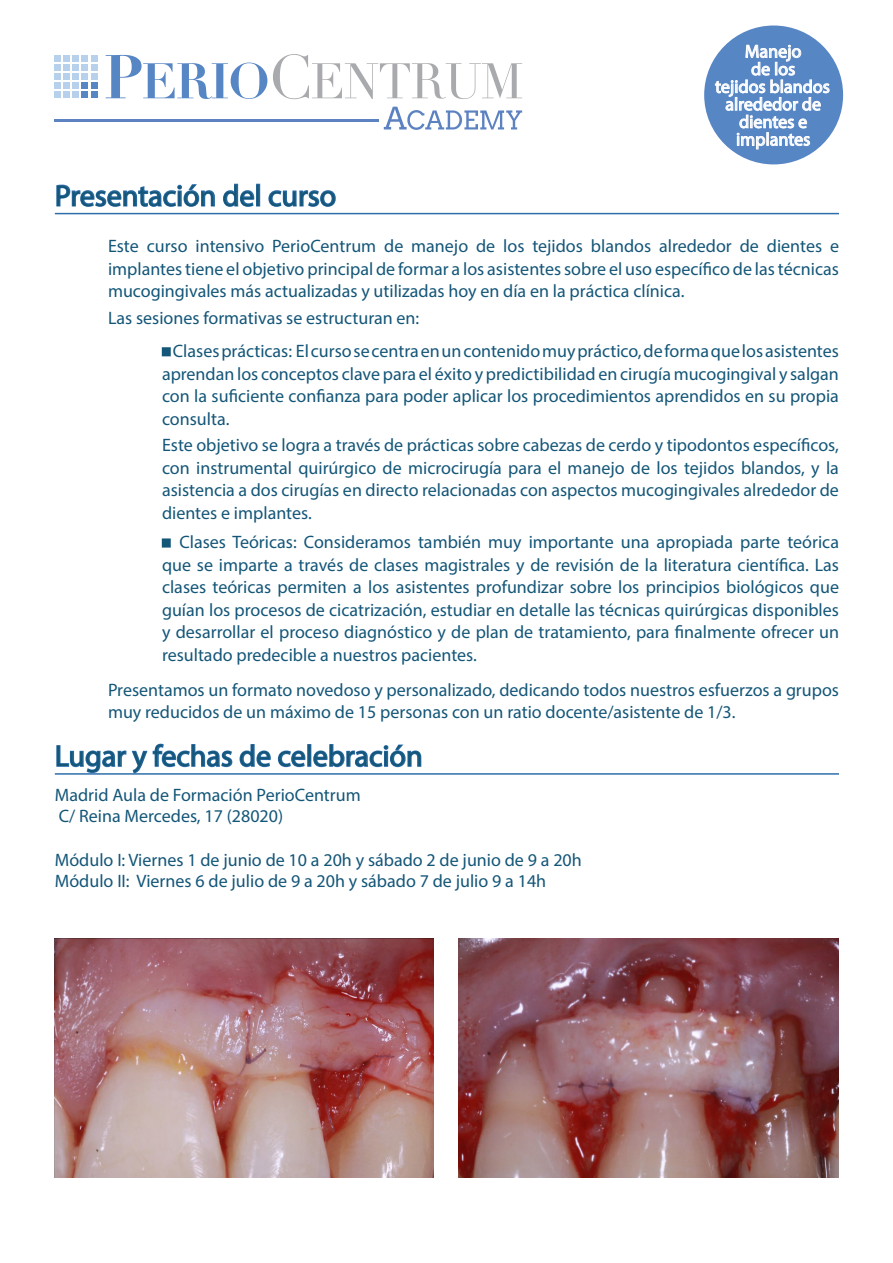
<style>
.page{position:relative;width:893px;height:1263px;background:#fff}
.page>*{position:absolute;margin:0;border:0;box-sizing:border-box;transform-origin:0 0}
.t1{font:30px "Myriad Pro";color:#145678}
.t2{font:18px/22.5px "Myriad Pro";color:#145678;text-align:justify}
.t3{font:18px/17.5px "Myriad Pro";color:#fff;text-align:center}
.s1{font-family:"Minion Pro";font-size:21px}
</style>
<div class="page">
<div style="left:704px;top:26px;width:139px;height:138px;background:#5786c5;border-radius:50%"></div>
<svg style="left:715px;top:44px;width:114px;height:105px"></svg>
<svg style="left:106px;top:55px;width:161px;height:44px"></svg>
<svg style="left:273px;top:54px;width:249px;height:45px"></svg>
<div style="left:91px;top:55px;width:7px;height:6px;background:#b7d0ec"></div>
<div style="left:91px;top:64px;width:7px;height:7px;background:#b7d0ec"></div>
<svg style="left:82px;top:55px;width:6px;height:6px"></svg>
<div style="left:82px;top:64px;width:6px;height:7px;background:#b7d0ec"></div>
<div style="left:91px;top:73px;width:7px;height:7px;background:#b7d0ec"></div>
<div style="left:91px;top:82px;width:7px;height:7px;background:#5786c5"></div>
<div style="left:82px;top:73px;width:6px;height:7px;background:#b7d0ec"></div>
<div style="left:82px;top:82px;width:6px;height:7px;background:#5786c5"></div>
<div style="left:91px;top:92px;width:7px;height:6px;background:#5786c5"></div>
<svg style="left:82px;top:92px;width:6px;height:6px"></svg>
<div style="left:72px;top:55px;width:7px;height:6px;background:#b7d0ec"></div>
<div style="left:72px;top:64px;width:7px;height:7px;background:#b7d0ec"></div>
<div style="left:63px;top:55px;width:7px;height:6px;background:#b7d0ec"></div>
<div style="left:63px;top:64px;width:7px;height:7px;background:#b7d0ec"></div>
<div style="left:72px;top:73px;width:7px;height:7px;background:#b7d0ec"></div>
<div style="left:72px;top:82px;width:7px;height:7px;background:#b7d0ec"></div>
<div style="left:63px;top:73px;width:7px;height:7px;background:#b7d0ec"></div>
<div style="left:63px;top:82px;width:7px;height:7px;background:#b7d0ec"></div>
<div style="left:72px;top:92px;width:7px;height:6px;background:#b7d0ec"></div>
<div style="left:63px;top:92px;width:7px;height:6px;background:#b7d0ec"></div>
<div style="left:54px;top:55px;width:7px;height:6px;background:#b7d0ec"></div>
<div style="left:54px;top:64px;width:7px;height:7px;background:#b7d0ec"></div>
<div style="left:54px;top:73px;width:7px;height:7px;background:#b7d0ec"></div>
<div style="left:54px;top:82px;width:7px;height:7px;background:#b7d0ec"></div>
<div style="left:54px;top:92px;width:7px;height:6px;background:#b7d0ec"></div>
<svg style="left:384px;top:107px;width:138px;height:23px"></svg>
<hr style="left:54px;top:119px;width:325px;height:2px;background:#5d82c2">
<svg style="left:56px;top:184px;width:160px;height:31px"></svg>
<svg style="left:223px;top:183px;width:32px;height:24px"></svg>
<div style="left:256px;top:184px;width:4px;height:22px;border:2px solid #2e6eab"></div>
<svg style="left:268px;top:190px;width:68px;height:17px"></svg>
<svg style="left:56px;top:743px;width:177px;height:30px"></svg>
<svg style="left:239px;top:744px;width:67px;height:24px"></svg>
<div style="left:307px;top:744px;width:4px;height:23px;border:2px solid #2e6eab"></div>
<svg style="left:313px;top:744px;width:109px;height:24px"></svg>
<hr style="left:55px;top:213px;width:784px;height:1px;background:#2e6eab">
<hr style="left:55px;top:773px;width:784px;height:2px;background:#2e6eab">
<img style="left:54px;top:939px;width:379px;height:239px">
<img style="left:459px;top:939px;width:379px;height:239px">
<div style="left:162px;top:347px;width:9px;height:9px;border:3px solid #145678"></div>
<div style="left:162px;top:538px;width:9px;height:10px;border:3px solid #145678"></div>
<p class="t1" style="left:55px;top:177px;width:283px">Presentación del curso</p>
<p class="t3" style="left:715px;top:42px;width:116px">Manejo<br>de los<br>tejidos blandos alrededor de dientes e implantes</p>
<p class="t2" style="left:108px;top:235px;width:732px">Este curso intensivo PerioCentrum de manejo de los tejidos blandos alrededor de dientes e implantes tiene el objetivo principal de formar a los asistentes sobre el uso específico de las técnicas mucogingivales más actualizadas y utilizadas hoy en día en la práctica clínica.</p>
<p class="t2" style="left:108px;top:307px;width:313px">Las sesiones formativas se estructuran en:</p>
<p class="t2" style="left:162px;top:339px;width:678px"><span class="s1">■</span> Clases prácticas: El curso se centra en un contenido muy práctico, de forma que los asistentes aprendan los conceptos clave para el éxito y predictibilidad en cirugía mucogingival y salgan con la suficiente confianza para poder aplicar los procedimientos aprendidos en su propia consulta.</p>
<p class="t2" style="left:162px;top:434px;width:678px">Este objetivo se logra a través de prácticas sobre cabezas de cerdo y tipodontos específicos, con instrumental quirúrgico de microcirugía para el manejo de los tejidos blandos, y la asistencia a dos cirugías en directo relacionadas con aspectos mucogingivales alrededor de dientes e implantes.</p>
<p class="t2" style="left:162px;top:531px;width:679px"><span class="s1">■</span> Clases Teóricas: Consideramos también muy importante una apropiada parte teórica que se imparte a través de clases magistrales y de revisión de la literatura científica. Las clases teóricas permiten a los asistentes profundizar sobre los principios biológicos que guían los procesos de cicatrización, estudiar en detalle las técnicas quirúrgicas disponibles y desarrollar el proceso diagnóstico y de plan de tratamiento, para finalmente ofrecer un resultado predecible a nuestros pacientes.</p>
<p class="t2" style="left:108px;top:679px;width:732px;line-height:21.6px">Presentamos un formato novedoso y personalizado, dedicando todos nuestros esfuerzos a grupos muy reducidos de un máximo de 15 personas con un ratio docente/asistente de 1/3.</p>
<p class="t1" style="left:55px;top:737px;width:369px">Lugar y fechas de celebración</p>
<p class="t2" style="left:55px;top:783px;width:307px">Madrid Aula de Formación PerioCentrum</p>
<p class="t2" style="left:59px;top:805px;width:226px">C/ Reina Mercedes, 17 (28020)</p>
<p class="t2" style="left:55px;top:848px;width:528px">Módulo I: Viernes 1 de junio de 10 a 20h y sábado 2 de junio de 9 a 20h</p>
<p class="t2" style="left:55px;top:870px;width:493px">Módulo II: Viernes 6 de julio de 9 a 20h y sábado 7 de julio 9 a 14h</p>
</div>
